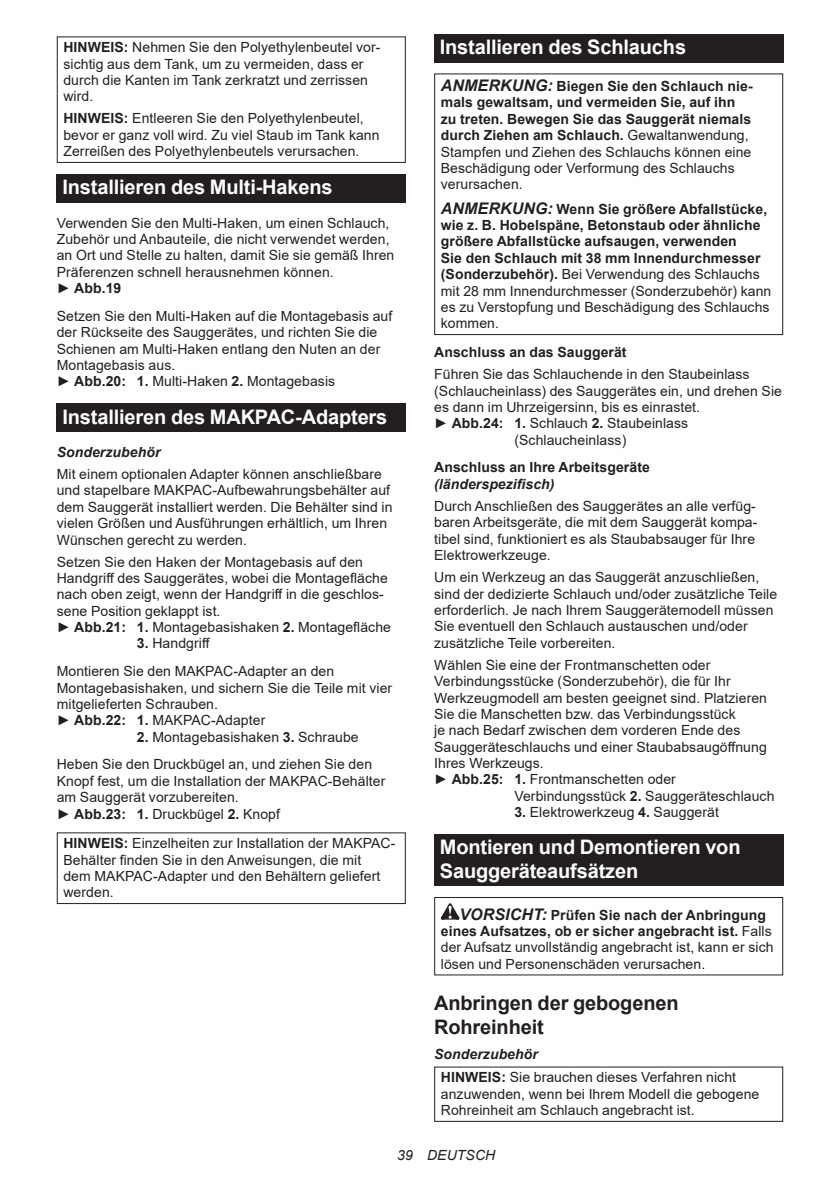
<style>
.page{position:relative;width:840px;height:1191px;background:#fff}
.page>*{position:absolute;margin:0;border:0;box-sizing:border-box;transform-origin:0 0}
.t1{font:700 20px/23.4px "Arial";letter-spacing:-.01em;color:#fff}
.t2{font:700 20px/23.4px "Arial";letter-spacing:-.01em;color:#231f20}
.t3{font:14px/16.4px "Arial";letter-spacing:.005em;color:#231f20}
.t4{font:700 14px/16.4px "Arial";letter-spacing:.005em;color:#231f20}
.t5{font:italic 700 14px "Arial";letter-spacing:.005em;color:#231f20}
.t6{font:italic 14px "Arial";letter-spacing:.005em;color:#231f20}
.s1{font-weight:700}
.s2{font-style:italic;font-size:16px}
.s3{font-weight:400}
.s4{font-weight:700;font-style:italic;font-size:16px}
.s5{font-weight:700;font-style:italic}
</style>
<div class="page">
<div style="left:57px;top:36px;width:348px;height:127px;border:1px solid #231f20"></div>
<div style="left:57px;top:174px;width:348px;height:29px;background:#231f20"></div>
<div style="left:57px;top:403px;width:348px;height:29px;background:#231f20"></div>
<div style="left:57px;top:832px;width:348px;height:72px;border:1px solid #231f20"></div>
<div style="left:434px;top:34px;width:348px;height:29px;background:#231f20"></div>
<div style="left:434px;top:73px;width:348px;height:262px;border:1px solid #231f20"></div>
<div style="left:434px;top:834px;width:348px;height:52px;background:#231f20"></div>
<svg style="left:440px;top:903px;width:19px;height:16px"></svg>
<div style="left:434px;top:897px;width:348px;height:78px;border:1px solid #231f20"></div>
<p class="t3" style="left:63px;top:39px;width:318px"><span class="s1">HINWEIS:</span> Nehmen Sie den Polyethylenbeutel vor&shy;sichtig aus dem Tank, um zu vermeiden, dass er durch die Kanten im Tank zerkratzt und zerrissen wird.</p>
<p class="t3" style="left:63px;top:110px;width:317px"><span class="s1">HINWEIS:</span> Entleeren Sie den Polyethylenbeutel, bevor er ganz voll wird. Zu viel Staub im Tank kann<br>Zerreißen des Polyethylenbeutels verursachen.</p>
<h1 class="t1" style="left:62px;top:176px;width:271px">Installieren des Multi-Hakens</h1>
<p class="t3" style="left:57px;top:214px;width:339px">Verwenden Sie den Multi-Haken, um einen Schlauch, Zubehör und Anbauteile, die nicht verwendet werden, an Ort und Stelle zu halten, damit Sie sie gemäß Ihren Präferenzen schnell herausnehmen können.<br>► <span class="s1">Abb.19</span></p>
<p class="t3" style="left:57px;top:308px;width:337px">Setzen Sie den Multi-Haken auf die Montagebasis auf der Rückseite des Sauggerätes, und richten Sie die Schienen am Multi-Haken entlang den Nuten an der Montagebasis aus.<br>► <span class="s1">Abb.20: 1.</span> Multi-Haken <span class="s1">2.</span> Montagebasis</p>
<h1 class="t1" style="left:62px;top:405px;width:326px">Installieren des MAKPAC-Adapters</h1>
<p class="t5" style="left:57px;top:442px;width:105px">Sonderzubehör</p>
<p class="t3" style="left:57px;top:466px;width:337px">Mit einem optionalen Adapter können anschließbare und stapelbare MAKPAC-Aufbewahrungsbehälter auf dem Sauggerät installiert werden. Die Behälter sind in vielen Größen und Ausführungen erhältlich, um Ihren Wünschen gerecht zu werden.</p>
<p class="t3" style="left:57px;top:553px;width:335px">Setzen Sie den Haken der Montagebasis auf den Handgriff des Sauggerätes, wobei die Montagefläche nach oben zeigt, wenn der Handgriff in die geschlos&shy;sene Position geklappt ist.<br>► <span class="s1">Abb.21: 1.</span> Montagebasishaken <span class="s1">2.</span> Montagefläche</p>
<p class="t3" style="left:57px;top:629px;width:279px;line-height:27.8px;text-indent:80px"><span class="s1">3.</span> Handgriff<br>Montieren Sie den MAKPAC-Adapter an den</p>
<p class="t3" style="left:57px;top:679px;width:337px">Montagebasishaken, und sichern Sie die Teile mit vier mitgelieferten Schrauben.<br>► <span class="s1">Abb.22: 1.</span> MAKPAC-Adapter</p>
<p class="t3" style="left:57px;top:723px;width:317px;line-height:27.8px;text-indent:80px"><span class="s1">2.</span> Montagebasishaken <span class="s1">3.</span> Schraube<br>Heben Sie den Druckbügel an, und ziehen Sie den</p>
<p class="t3" style="left:57px;top:772px;width:330px">Knopf fest, um die Installation der MAKPAC-Behälter am Sauggerät vorzubereiten.<br>► <span class="s1">Abb.23: 1.</span> Druckbügel <span class="s1">2.</span> Knopf</p>
<p class="t3" style="left:63px;top:835px;width:333px"><span class="s1">HINWEIS:</span> Einzelheiten zur Installation der MAKPAC-Behälter finden Sie in den Anweisungen, die mit<br>dem MAKPAC-Adapter und den Behältern geliefert werden.</p>
<h1 class="t1" style="left:439px;top:36px;width:247px">Installieren des Schlauchs</h1>
<p class="t4" style="left:440px;top:78px;width:313px"><span class="s2">ANMERKUNG:</span> Biegen Sie den Schlauch nie&shy;mals gewaltsam, und vermeiden Sie, auf ihn zu treten. Bewegen Sie das Sauggerät niemals durch Ziehen am Schlauch. <span class="s3">Gewaltanwendung, Stampfen und Ziehen des Schlauchs können eine Beschädigung oder Verformung des Schlauchs verursachen.</span></p>
<p class="t4" style="left:440px;top:201px;width:332px"><span class="s2">ANMERKUNG:</span> Wenn Sie größere Abfallstücke, wie z. B. Hobelspäne, Betonstaub oder ähnliche größere Abfallstücke aufsaugen, verwenden<br>Sie den Schlauch mit 38 mm Innendurchmesser (Sonderzubehör). <span class="s3">Bei Verwendung des Schlauchs mit 28 mm Innendurchmesser (Sonderzubehör) kann es zu Verstopfung und Beschädigung des Schlauchs kommen.</span></p>
<p class="t4" style="left:434px;top:344px;width:194px">Anschluss an das Sauggerät</p>
<p class="t3" style="left:434px;top:366px;width:317px">Führen Sie das Schlauchende in den Staubeinlass</p>
<p class="t3" style="left:434px;top:382px;width:349px">(Schlaucheinlass) des Sauggerätes ein, und drehen Sie</p>
<p class="t3" style="left:434px;top:399px;width:267px">es dann im Uhrzeigersinn, bis es einrastet.</p>
<p class="t3" style="left:434px;top:415px;width:255px">► <span class="s1">Abb.24: 1.</span> Schlauch <span class="s1">2.</span> Staubeinlass</p>
<p class="t3" style="left:514px;top:431px;width:113px">(Schlaucheinlass)</p>
<p class="t4" style="left:434px;top:459px;width:217px">Anschluss an Ihre Arbeitsgeräte</p>
<p class="t5" style="left:434px;top:474px;width:122px">(länderspezifisch)</p>
<p class="t3" style="left:434px;top:498px;width:324px">Durch Anschließen des Sauggerätes an alle verfüg&shy;baren Arbeitsgeräte, die mit dem Sauggerät kompa&shy;tibel sind, funktioniert es als Staubabsauger für Ihre Elektrowerkzeuge.</p>
<p class="t3" style="left:434px;top:569px;width:344px">Um ein Werkzeug an das Sauggerät anzuschließen, sind der dedizierte Schlauch und/oder zusätzliche Teile erforderlich. Je nach Ihrem Sauggerätemodell müssen Sie eventuell den Schlauch austauschen und/oder zusätzliche Teile vorbereiten.</p>
<p class="t3" style="left:434px;top:656px;width:278px">Wählen Sie eine der Frontmanschetten oder</p>
<p class="t3" style="left:434px;top:673px;width:298px">Verbindungsstücke (Sonderzubehör), die für Ihr</p>
<p class="t3" style="left:434px;top:689px;width:334px">Werkzeugmodell am besten geeignet sind. Platzieren</p>
<p class="t3" style="left:434px;top:705px;width:303px">Sie die Manschetten bzw. das Verbindungsstück</p>
<p class="t3" style="left:434px;top:722px;width:307px">je nach Bedarf zwischen dem vorderen Ende des</p>
<p class="t3" style="left:434px;top:738px;width:334px">Sauggeräteschlauchs und einer Staubabsaugöffnung</p>
<p class="t3" style="left:434px;top:755px;width:111px">Ihres Werkzeugs.</p>
<p class="t3" style="left:434px;top:771px;width:243px">► <span class="s1">Abb.25: 1.</span> Frontmanschetten oder</p>
<p class="t3" style="left:514px;top:787px;width:261px">Verbindungsstück <span class="s1">2.</span> Sauggeräteschlauch</p>
<p class="t3" style="left:514px;top:804px;width:206px"><span class="s1">3.</span> Elektrowerkzeug <span class="s1">4.</span> Sauggerät</p>
<h1 class="t1" style="left:439px;top:835px;width:302px">Montieren und Demontieren von<br>Sauggeräteaufsätzen</h1>
<p class="t3" style="left:440px;top:906px;width:334px;text-indent:19px"><span class="s4">VORSICHT:</span> <span class="s1">Prüfen Sie nach der Anbringung eines Aufsatzes, ob er sicher angebracht ist.</span> Falls der Aufsatz unvollständig angebracht ist, kann er sich lösen und Personenschäden verursachen.</p>
<h1 class="t2" style="left:434px;top:991px;width:246px">Anbringen der gebogenen<br>Rohreinheit</h1>
<p class="t3" style="left:440px;top:1041px;width:296px;line-height:23.8px;text-indent:-7px"><span class="s5">Sonderzubehör<br></span><span class="s1">HINWEIS:</span> Sie brauchen dieses Verfahren nicht</p>
<p class="t3" style="left:440px;top:1085px;width:320px">anzuwenden, wenn bei Ihrem Modell die gebogene<br>Rohreinheit am Schlauch angebracht ist.</p>
<p class="t6" style="left:397px;top:1146px;width:99px">39 DEUTSCH</p>
</div>
